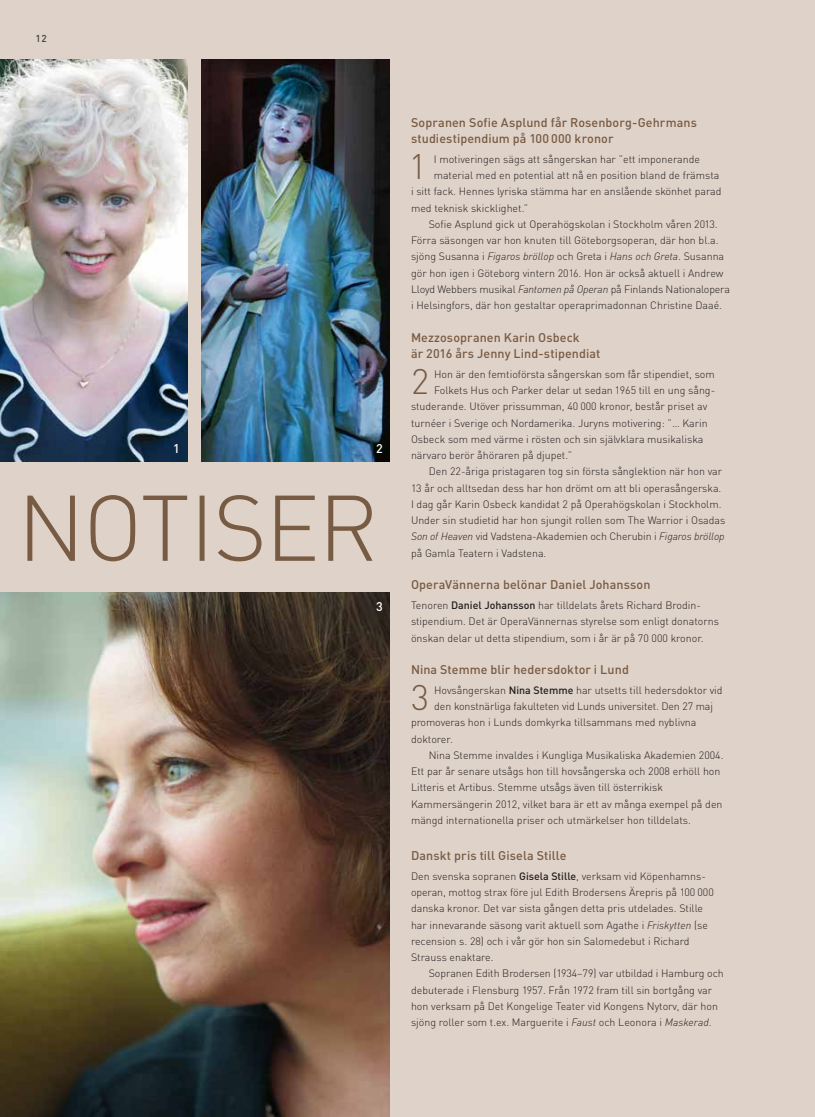
<style>
.page{position:relative;width:815px;height:1117px;background:#fff}
.page>*{position:absolute;margin:0;border:0;box-sizing:border-box;transform-origin:0 0}
.t1{font:300 35px "DINOT";color:#785b43}
.t2{font:500 12.5px/16.2px "DINOT";letter-spacing:.005em;color:#785b43}
.t3{font:500 12.5px "DINOT";color:#fff}
.t4{font:300 10.62px/16.2px "DINOT";color:#221e1c}
.t5{font:500 10px "DINOT";color:#424140}
.s1{font-style:italic}
.s2{font-weight:500}
</style>
<div class="page">
<div style="left:0;top:0;width:815px;height:1116px;background:#dfd2c9"></div>
<img style="left:0;top:592px;width:389px;height:524px">
<img style="left:0;top:59px;width:187px;height:402px">
<img style="left:202px;top:59px;width:187px;height:402px">
<svg style="left:27px;top:495px;width:346px;height:66px"></svg>
<p class="t5" style="left:35px;top:32px;width:13px">12</p>
<p class="t3" style="left:173px;top:440px;width:8px">1</p>
<p class="t3" style="left:376px;top:440px;width:8px">2</p>
<p class="t3" style="left:376px;top:598px;width:8px">3</p>
<p class="t2" style="left:411px;top:114px;width:287px">Sopranen Sofie Asplund får Rosenborg-Gehrmans studiestipendium på 100 000 kronor</p>
<p class="t4" style="left:434px;top:151px;width:268px">I motiveringen sägs att sångerskan har ”ett imponerande</p>
<p class="t4" style="left:434px;top:167px;width:287px">material med en potential att nå en position bland de främsta</p>
<p class="t4" style="left:411px;top:183px;width:312px">i sitt fack. Hennes lyriska stämma har en anslående skönhet parad</p>
<p class="t4" style="left:411px;top:199px;width:119px">med teknisk skicklighet.”</p>
<p class="t4" style="left:429px;top:216px;width:290px">Sofie Asplund gick ut Operahögskolan i Stockholm våren 2013.</p>
<p class="t4" style="left:411px;top:232px;width:309px">Förra säsongen var hon knuten till Göteborgsoperan, där hon bl.a.</p>
<p class="t4" style="left:411px;top:248px;width:315px">sjöng Susanna i <span class="s1">Figaros bröllop</span> och Greta i <span class="s1">Hans och Greta</span>. Susanna</p>
<p class="t4" style="left:411px;top:264px;width:314px">gör hon igen i Göteborg vintern 2016. Hon är också aktuell i Andrew</p>
<p class="t4" style="left:411px;top:281px;width:320px">Lloyd Webbers musikal <span class="s1">Fantomen på Operan</span> på Finlands Nationalopera</p>
<p class="t4" style="left:411px;top:297px;width:313px">i Helsingfors, där hon gestaltar operaprimadonnan Christine Daaé.</p>
<p class="t2" style="left:411px;top:329px;width:191px">Mezzosopranen Karin Osbeck<br>är 2016 års Jenny Lind-stipendiat</p>
<p class="t4" style="left:434px;top:366px;width:282px">Hon är den femtioförsta sångerskan som får stipendiet, som</p>
<p class="t4" style="left:434px;top:382px;width:283px">Folkets Hus och Parker delar ut sedan 1965 till en ung sång-</p>
<p class="t4" style="left:411px;top:398px;width:298px">studerande. Utöver prissumman, 40 000 kronor, består priset av</p>
<p class="t4" style="left:411px;top:414px;width:298px">turnéer i Sverige och Nordamerika. Juryns motivering: ”… Karin</p>
<p class="t4" style="left:411px;top:430px;width:294px">Osbeck som med värme i rösten och sin självklara musikaliska</p>
<p class="t4" style="left:411px;top:447px;width:163px">närvaro berör åhöraren på djupet.”</p>
<p class="t4" style="left:429px;top:463px;width:295px">Den 22-åriga pristagaren tog sin första sånglektion när hon var</p>
<p class="t4" style="left:411px;top:479px;width:312px">13 år och alltsedan dess har hon drömt om att bli operasångerska.</p>
<p class="t4" style="left:411px;top:495px;width:312px">I dag går Karin Osbeck kandidat 2 på Operahögskolan i Stockholm.</p>
<p class="t4" style="left:411px;top:512px;width:316px">Under sin studietid har hon sjungit rollen som The Warrior i Osadas</p>
<p class="t4" style="left:411px;top:528px;width:315px"><span class="s1">Son of Heaven</span> vid Vadstena-Akademien och Cherubin i <span class="s1">Figaros bröllop</span></p>
<p class="t4" style="left:411px;top:544px;width:137px">på Gamla Teatern i Vadstena.</p>
<p class="t2" style="left:411px;top:576px;width:241px">OperaVännerna belönar Daniel Johansson</p>
<p class="t4" style="left:411px;top:597px;width:309px">Tenoren <span class="s2">Daniel Johansson</span> har tilldelats årets Richard Brodin&shy;stipendium. Det är OperaVännernas styrelse som enligt donatorns önskan delar ut detta stipendium, som i år är på 70 000 kronor.</p>
<p class="t2" style="left:411px;top:661px;width:219px">Nina Stemme blir hedersdoktor i Lund</p>
<p class="t4" style="left:434px;top:681px;width:290px">Hovsångerskan <span class="s2">Nina Stemme</span> har utsetts till hedersdoktor vid</p>
<p class="t4" style="left:434px;top:698px;width:280px">den konstnärliga fakulteten vid Lunds universitet. Den 27 maj</p>
<p class="t4" style="left:411px;top:714px;width:287px">promoveras hon i Lunds domkyrka tillsammans med nyblivna</p>
<p class="t4" style="left:411px;top:730px;width:43px">doktorer.</p>
<p class="t4" style="left:429px;top:746px;width:296px">Nina Stemme invaldes i Kungliga Musikaliska Akademien 2004.</p>
<p class="t4" style="left:411px;top:763px;width:311px">Ett par år senare utsågs hon till hovsångerska och 2008 erhöll hon</p>
<p class="t4" style="left:411px;top:779px;width:254px">Litteris et Artibus. Stemme utsågs även till österrikisk</p>
<p class="t4" style="left:411px;top:795px;width:313px">Kammersängerin 2012, vilket bara är ett av många exempel på den</p>
<p class="t4" style="left:411px;top:811px;width:281px">mängd internationella priser och utmärkelser hon tilldelats.</p>
<p class="t2" style="left:411px;top:847px;width:157px">Danskt pris till Gisela Stille</p>
<p class="t4" style="left:411px;top:867px;width:304px">Den svenska sopranen <span class="s2">Gisela Stille</span>, verksam vid Köpenhamns&shy;operan, mottog strax före jul Edith Brodersens Ärepris på 100 000 danska kronor. Det var sista gången detta pris utdelades. Stille har innevarande säsong varit aktuell som Agathe i <span class="s1">Friskytten</span> (se recension s. 28) och i vår gör hon sin Salomedebut i Richard Strauss enaktare.</p>
<p class="t4" style="left:411px;top:965px;width:314px;text-indent:18px">Sopranen Edith Brodersen (1934–79) var utbildad i Hamburg och debuterade i Flensburg 1957. Från 1972 fram till sin bortgång var hon verksam på Det Kongelige Teater vid Kongens Nytorv, där hon sjöng roller som t.ex. Marguerite i <span class="s1">Faust</span> och Leonora i <span class="s1">Maskerad</span>.</p>
<h1 class="t1" style="left:409px;top:145px;width:19px">1</h1>
<h1 class="t1" style="left:411px;top:360px;width:19px">2</h1>
<h1 class="t1" style="left:411px;top:676px;width:19px">3</h1>
</div>
